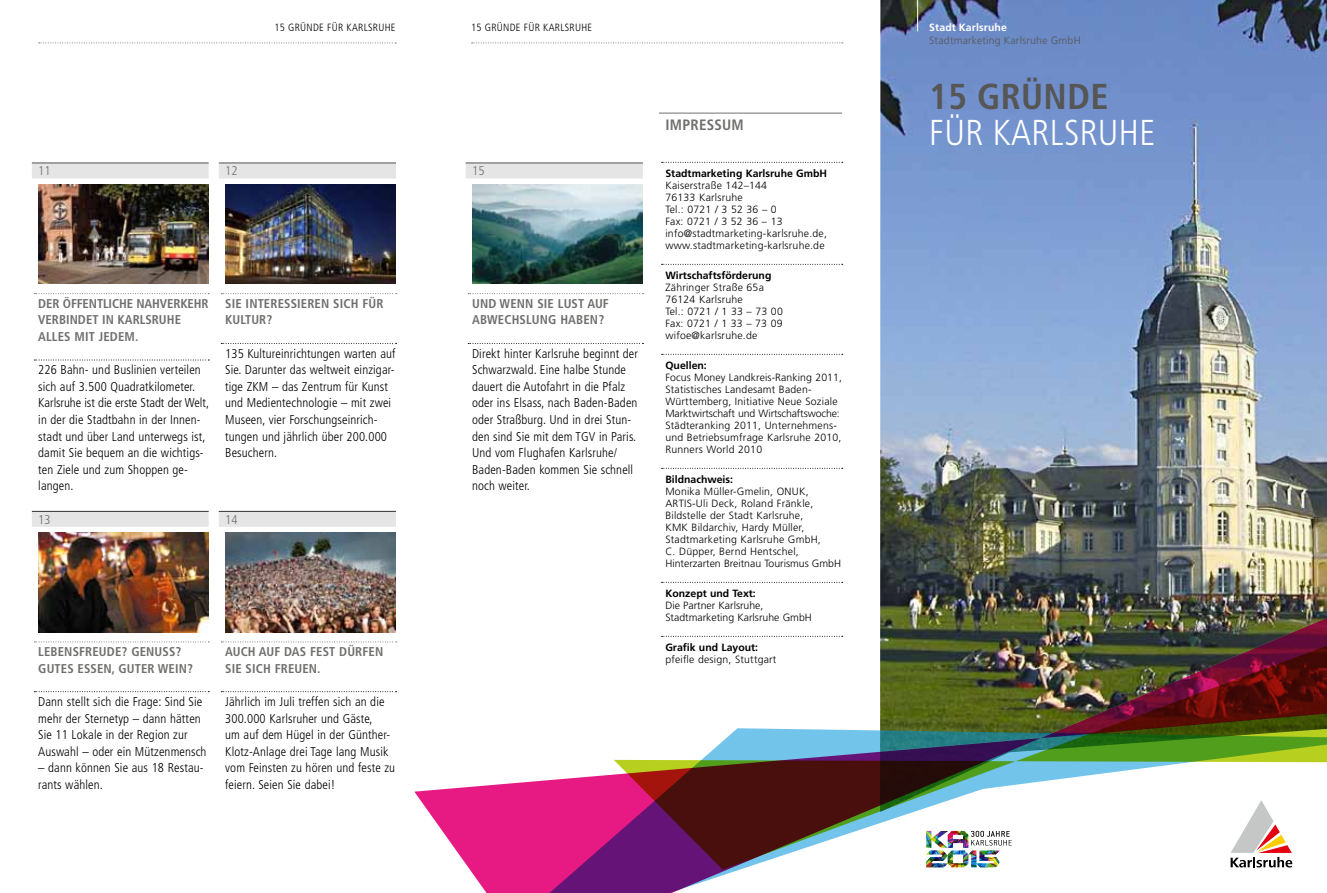
<style>
.page{position:relative;width:1327px;height:893px;background:#fff}
.page>*{position:absolute;margin:0;border:0;box-sizing:border-box;transform-origin:0 0}
.t1{font:300 condensed 36px "Frutiger";color:#fff}
.t2{font:700 condensed 36px "Frutiger";letter-spacing:.01em;color:#565656}
.t3{font:700 condensed 15px "Frutiger";letter-spacing:.01em;color:#6f6f6e}
.t4{font:300 condensed 12.75px/16.6px "Frutiger";letter-spacing:.01em;color:#000}
.t5{font:700 condensed 12.75px/16.6px "Frutiger";letter-spacing:.01em;color:#6f6f6e}
.t6{font:300 condensed 12.75px "Frutiger";letter-spacing:.01em;color:#6f6f6e}
.t7{font:300 10.5px/12px "Frutiger";letter-spacing:.02em;color:#000}
.t8{font:700 10.5px "Frutiger";color:#000}
.t9{font:300 10.5px/12px "Frutiger";color:#000}
.t10{font:300 condensed 10.5px "Frutiger";letter-spacing:.03em;color:#000}
.t11{font:300 10.5px "Frutiger";letter-spacing:.02em;color:#565656}
.t12{font:700 10.5px "Frutiger";letter-spacing:.01em;color:#fff}
</style>
<div class="page">
<img style="left:880px;top:0;width:447px;height:596px">
<div style="left:466px;top:163px;width:177px;height:15px;background:#e5e5e5"></div>
<svg style="left:468px;top:293px;width:175px;height:1px"></svg>
<svg style="left:468px;top:343px;width:175px;height:1px"></svg>
<div style="left:32px;top:163px;width:177px;height:15px;background:#e5e5e5"></div>
<svg style="left:34px;top:293px;width:175px;height:1px"></svg>
<svg style="left:34px;top:360px;width:175px;height:1px"></svg>
<hr style="left:32px;top:511px;width:177px;height:1px;background:#000">
<div style="left:32px;top:512px;width:177px;height:15px;background:#e5e5e5"></div>
<svg style="left:34px;top:642px;width:175px;height:1px"></svg>
<svg style="left:34px;top:691px;width:175px;height:1px"></svg>
<img style="left:38px;top:532px;width:171px;height:100px">
<svg style="left:414px;top:596px;width:913px;height:297px"></svg>
<svg style="left:1230px;top:800px;width:62px;height:67px"></svg>
<hr style="left:917px;top:0;width:1px;height:31px;background:#fff">
<svg style="left:39px;top:43px;width:357px;height:1px"></svg>
<svg style="left:471px;top:43px;width:372px;height:1px"></svg>
<svg style="left:661px;top:162px;width:182px;height:1px"></svg>
<svg style="left:661px;top:264px;width:182px;height:1px"></svg>
<svg style="left:661px;top:354px;width:182px;height:1px"></svg>
<svg style="left:661px;top:468px;width:182px;height:1px"></svg>
<svg style="left:661px;top:582px;width:182px;height:1px"></svg>
<svg style="left:661px;top:636px;width:182px;height:1px"></svg>
<div style="left:219px;top:163px;width:177px;height:15px;background:#e5e5e5"></div>
<svg style="left:221px;top:293px;width:175px;height:1px"></svg>
<svg style="left:221px;top:343px;width:175px;height:1px"></svg>
<hr style="left:219px;top:511px;width:177px;height:1px;background:#000">
<div style="left:219px;top:512px;width:177px;height:15px;background:#e5e5e5"></div>
<svg style="left:221px;top:642px;width:175px;height:1px"></svg>
<svg style="left:221px;top:691px;width:175px;height:1px"></svg>
<img style="left:38px;top:184px;width:171px;height:99px">
<img style="left:225px;top:184px;width:170px;height:99px">
<img style="left:472px;top:184px;width:170px;height:99px">
<hr style="left:659px;top:113px;width:183px;height:1px;background:#6f6f6e">
<img style="left:926px;top:831px;width:85px;height:36px">
<img style="left:225px;top:532px;width:170px;height:100px">
<p class="t10" style="left:275px;top:21px;width:84px">15 Gründe für Karlsru</p>
<p class="t10" style="left:385px;top:21px;width:11px">he</p>
<p class="t10" style="left:471px;top:21px;width:84px">15 Gründe für Karlsru</p>
<p class="t10" style="left:581px;top:21px;width:11px">he</p>
<p class="t6" style="left:38px;top:164px;width:14px">11</p>
<p class="t6" style="left:225px;top:164px;width:14px">12</p>
<p class="t5" style="left:38px;top:295px;width:172px">DER ÖFFENTLICHE NAHVERKEHR<br>VERBINDET IN KARLSRUHE<br>ALLES MIT JEDEM.</p>
<p class="t4" style="left:38px;top:362px;width:172px">226 Bahn- und Buslinien verteilen sich auf 3.500 Quadratkilometer.<br>Karlsruhe ist die erste Stadt der Welt, in der die Stadtbahn in der Innen&shy;stadt und über Land unterwegs ist, damit Sie bequem an die wichtigs&shy;ten Ziele und zum Shoppen ge&shy;langen.</p>
<p class="t6" style="left:38px;top:512px;width:14px">13</p>
<p class="t5" style="left:225px;top:295px;width:160px">SIE INTERESSIEREN SICH FÜR<br>KULTUR?</p>
<p class="t4" style="left:225px;top:345px;width:172px">135 Kultureinrichtungen warten auf<br>Sie. Darunter das weltweit einzigar&shy;tige ZKM – das Zentrum für Kunst und Medientechnologie – mit zwei<br>Museen, vier Forschungseinrich&shy;tungen und jährlich über 200.000<br>Besuchern.</p>
<p class="t6" style="left:225px;top:512px;width:14px">14</p>
<p class="t5" style="left:38px;top:643px;width:156px">LEBENSFREUDE? GENUSS?<br>GUTES ESSEN, GUTER WEIN?</p>
<p class="t4" style="left:38px;top:693px;width:170px">Dann stellt sich die Frage: Sind Sie mehr der Sternetyp – dann hätten<br>Sie 11 Lokale in der Region zur<br>Auswahl – oder ein Mützenmensch</p>
<p class="t4" style="left:38px;top:760px;width:167px">– dann können Sie aus 18 Restau&shy;rants wählen.</p>
<p class="t5" style="left:225px;top:643px;width:160px">AUCH AUF DAS FEST DÜRFEN<br>SIE SICH FREUEN.</p>
<p class="t4" style="left:225px;top:693px;width:171px">Jährlich im Juli treffen sich an die<br>300.000 Karlsruher und Gäste,<br>um auf dem H ügel in der Günther-<br>Klotz-Anlage drei Tage lang Musik vom Feinsten zu hören und feste zu feiern. Seien Sie dabei!</p>
<p class="t6" style="left:472px;top:164px;width:14px">15</p>
<p class="t5" style="left:472px;top:295px;width:138px">UND WENN SIE LUST AUF<br>ABWECHSLUNG HABEN?</p>
<p class="t4" style="left:472px;top:345px;width:167px">Direkt hinter Karlsruhe beginnt der<br>Schwarzwald. Eine halbe Stunde dauert die Autofahrt in die Pfalz oder ins Elsass, nach Baden-Baden oder Straßburg. Und in drei Stun&shy;den sind Sie mit dem TGV in Paris.<br>Und vom Flughafen Karlsruhe/<br>Baden-Baden kommen Sie schnell noch weiter.</p>
<p class="t3" style="left:665px;top:116px;width:78px">IM PRESSUM</p>
<p class="t8" style="left:665px;top:167px;width:163px">Stadtmarketing Karlsruhe GmbH</p>
<p class="t7" style="left:665px;top:179px;width:163px">Kaiserstraße 142–144<br>76133 Karlsruhe<br>Tel.: 0721 / 3 52 36 – 0<br>Fax: 0721 / 3 52 36 – 13 info@stadtmarketing-karlsruhe.de, www.stadtmarketing-karlsruhe.de</p>
<p class="t8" style="left:665px;top:269px;width:107px">Wirtschaftsförderung</p>
<p class="t7" style="left:665px;top:281px;width:119px">Zähringer Straße 65a<br>76124 Karlsruhe<br>Tel.: 0721 / 1 33 – 73 00<br>Fax: 0721 / 1 33 – 73 09 wifoe@karlsruhe.de</p>
<p class="t8" style="left:665px;top:359px;width:43px">Quellen:</p>
<p class="t7" style="left:665px;top:371px;width:178px">Focus Money Landkreis-Ranking 2011, Statistisches Landesamt Baden-Württemberg, Initiative Neue Soziale Marktwirtschaft und Wirtschaftswoche:<br>Städteranking 2011, Unternehmens&shy;und Betriebsumfrage Karlsruhe 2010, Runners World 2010</p>
<p class="t8" style="left:665px;top:473px;width:69px">Bildnachweis:</p>
<p class="t7" style="left:665px;top:485px;width:177px">Monika Müller-Gmelin, ONUK,<br>ARTIS-Uli Deck, Roland Fränkle,<br>Bildstelle der Stadt Karlsruhe,<br>KMK Bildarchiv, Hardy Müller,<br>Stadtmarketing Karlsruhe GmbH,<br>C. Düpper, Bernd Hentschel,<br>Hinterzarten Breitnau Tourismus GmbH</p>
<p class="t8" style="left:665px;top:587px;width:92px">Konzept und Text:</p>
<p class="t9" style="left:665px;top:599px;width:148px">Die Partner Karlsruhe,<br>Stadtmarketing Karlsruhe GmbH</p>
<p class="t8" style="left:665px;top:641px;width:94px">Grafik und Layout:</p>
<p class="t7" style="left:665px;top:653px;width:113px">pfeifle design, Stuttgart</p>
<p class="t12" style="left:929px;top:22px;width:79px">Stadt Karlsruhe</p>
<p class="t11" style="left:929px;top:34px;width:153px">Stadtmarketing Karlsruhe GmbH</p>
<h1 class="t2" style="left:929px;top:75px;width:181px">15 GRÜNDE</h1>
<h1 class="t1" style="left:929px;top:112px;width:101px">für Karlsru</h1>
<h1 class="t1" style="left:1119px;top:112px;width:33px">he</h1>
</div>
